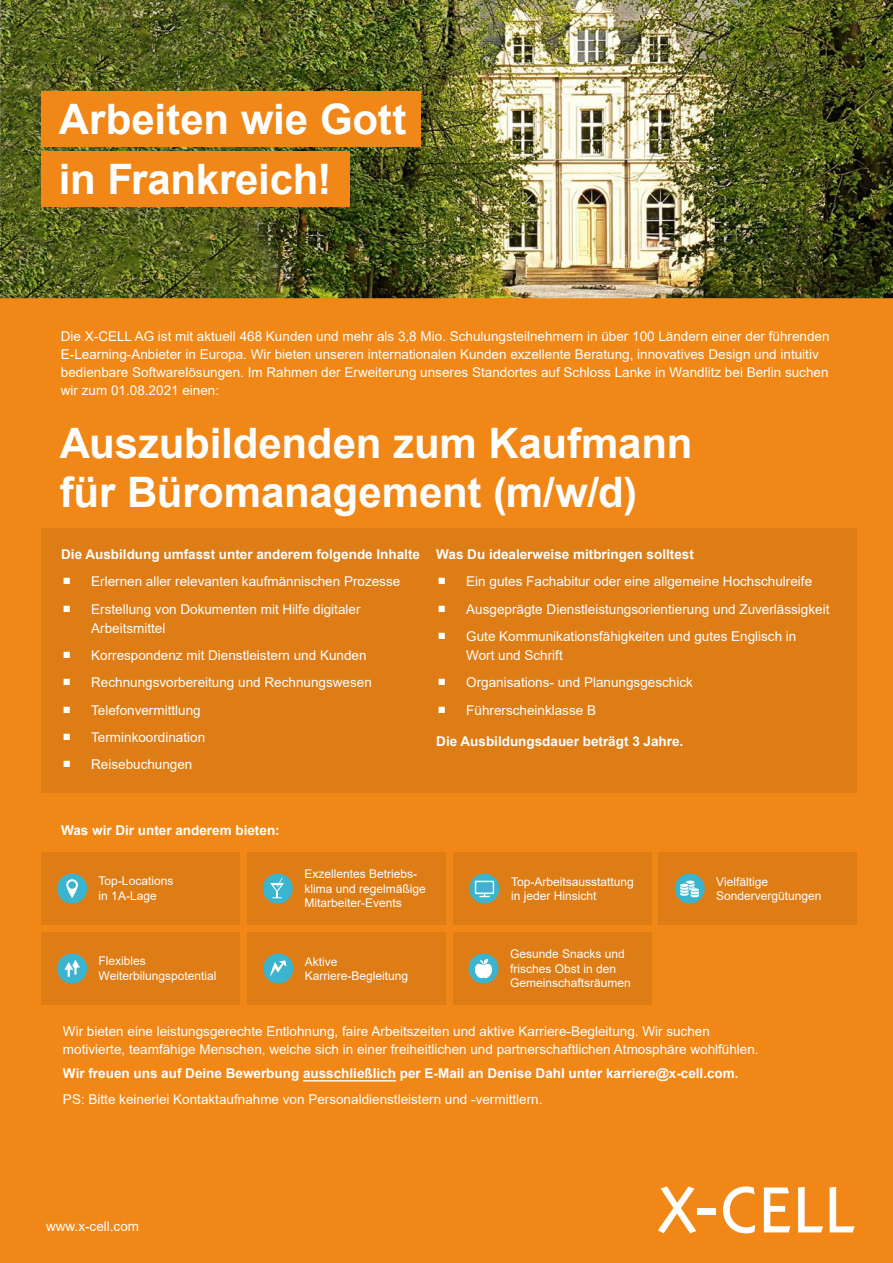
<style>
.page{position:relative;width:893px;height:1263px;background:#fff}
.page>*{position:absolute;margin:0;border:0;box-sizing:border-box;transform-origin:0 0}
.t1{font:700 42px/48px "Arial";letter-spacing:-.005em;color:#fff}
.t2{font:13.5px/18px "Arial";color:#fff}
.t3{font:700 13.5px/25.7px "Arial";color:#fff}
.Absatzformat_1{font:12px/14.4px "Arial";color:#fff}
.s1{font-weight:400}
</style>
<div class="page">
<div style="left:0;top:298px;width:893px;height:965px;background:#f18717"></div>
<svg style="left:658px;top:1186px;width:38px;height:47px"></svg>
<svg style="left:723px;top:1186px;width:32px;height:47px"></svg>
<svg style="left:764px;top:1187px;width:26px;height:45px"></svg>
<svg style="left:798px;top:1187px;width:25px;height:45px"></svg>
<svg style="left:830px;top:1187px;width:25px;height:45px"></svg>
<div style="left:697px;top:1208px;width:18px;height:6px;background:#fff"></div>
<div style="left:42px;top:528px;width:815px;height:265px;background:#de7c15"></div>
<img style="left:0;top:0;width:893px;height:298px">
<div style="left:42px;top:91px;width:379px;height:56px;background:#f18717"></div>
<div style="left:42px;top:152px;width:308px;height:55px;background:#f18717"></div>
<div style="left:659px;top:852px;width:198px;height:73px;background:#de7c15"></div>
<div style="left:453px;top:932px;width:198px;height:73px;background:#de7c15"></div>
<div style="left:675px;top:873px;width:30px;height:30px;background:#3ab4cf;border-radius:50%"></div>
<svg style="left:680px;top:880px;width:19px;height:17px"></svg>
<div style="left:468px;top:953px;width:30px;height:30px;background:#3ab4cf;border-radius:50%"></div>
<svg style="left:474px;top:959px;width:18px;height:20px"></svg>
<div style="left:247px;top:852px;width:198px;height:73px;background:#de7c15"></div>
<div style="left:263px;top:873px;width:30px;height:30px;background:#3ab4cf;border-radius:50%"></div>
<svg style="left:270px;top:878px;width:14px;height:20px"></svg>
<div style="left:247px;top:932px;width:198px;height:73px;background:#de7c15"></div>
<div style="left:453px;top:852px;width:198px;height:73px;background:#de7c15"></div>
<svg style="left:469px;top:873px;width:30px;height:30px"></svg>
<svg style="left:475px;top:881px;width:19px;height:13px"></svg>
<svg style="left:479px;top:892px;width:11px;height:5px"></svg>
<div style="left:476px;top:882px;width:17px;height:10px;background:#3ab4cf"></div>
<div style="left:263px;top:953px;width:30px;height:30px;background:#3ab4cf;border-radius:50%"></div>
<svg style="left:270px;top:960px;width:16px;height:16px"></svg>
<div style="left:42px;top:852px;width:198px;height:73px;background:#de7c15"></div>
<div style="left:42px;top:932px;width:198px;height:73px;background:#de7c15"></div>
<div style="left:57px;top:873px;width:30px;height:30px;background:#3ab4cf;border-radius:50%"></div>
<div style="left:57px;top:953px;width:30px;height:30px;background:#3ab4cf;border-radius:50%"></div>
<svg style="left:66px;top:879px;width:12px;height:19px"></svg>
<svg style="left:64px;top:960px;width:16px;height:17px"></svg>
<hr style="left:303px;top:1080px;width:93px;height:1px;background:#fff">
<p class="t1" style="left:59px;top:96px;width:349px">Arbeiten wie Gott</p>
<p class="t1" style="left:59px;top:156px;width:274px">in Frankreich!</p>
<p class="t2" style="left:61px;top:327px;width:770px">Die X-CELL AG ist mit aktuell 468 Kunden und mehr als 3,8 Mio. Schulungsteilnehmern in über 100 Ländern einer der führenden E-Learning-Anbieter in Europa. Wir bieten unseren internationalen Kunden exzellente Beratung, innovatives Design und intuitiv bedienbare Softwarelösungen. Im Rahmen der Erweiterung unseres Standortes auf Schloss Lanke in Wandlitz bei Berlin suchen wir zum 01.08.2021 einen:</p>
<p class="t1" style="left:60px;top:420px;width:634px">Auszubildenden zum Kaufmann für Büromanagement (m/w/d)</p>
<p class="t3" style="left:436px;top:542px;width:259px">Was Du idealerweise mitbringen solltest</p>
<p class="t2" style="left:438px;top:573px;width:376px">■ Ein gutes Fachabitur oder eine allgemeine Hochschulreife</p>
<p class="t2" style="left:438px;top:600px;width:393px">■ Ausgeprägte Dienstleistungsorientierung und Zuverlässigkeit</p>
<p class="t2" style="left:466px;top:626px;width:332px;line-height:19.5px;text-indent:-28px">■ Gute Kommunikationsfähigkeiten und gutes Englisch in<br>Wort und Schrift</p>
<p class="t2" style="left:438px;top:673px;width:257px">■ Organisations- und Planungsgeschick</p>
<p class="t2" style="left:438px;top:701px;width:160px">■ Führerscheinklasse B</p>
<p class="t3" style="left:436px;top:729px;width:249px">Die Ausbildungsdauer beträgt 3 Jahre.</p>
<p class="t3" style="left:61px;top:542px;width:360px">Die Ausbildung umfasst unter anderem folgende Inhalte</p>
<p class="t2" style="left:63px;top:573px;width:339px">■ Erlernen aller relevanten kaufmännischen Prozesse</p>
<p class="t2" style="left:91px;top:599px;width:271px;line-height:19.5px;text-indent:-28px">■ Erstellung von Dokumenten mit Hilfe digitaler<br>Arbeitsmittel</p>
<p class="t2" style="left:63px;top:646px;width:305px">■ Korrespondenz mit Dienstleistern und Kunden</p>
<p class="t2" style="left:63px;top:673px;width:311px">■ Rechnungsvorbereitung und Rechnungswesen</p>
<p class="t2" style="left:63px;top:701px;width:140px">■ Telefonvermittlung</p>
<p class="t2" style="left:63px;top:728px;width:144px">■ Terminkoordination</p>
<p class="t2" style="left:63px;top:755px;width:131px">■ Reisebuchungen</p>
<p class="t3" style="left:61px;top:817px;width:220px">Was wir Dir unter anderem bieten:</p>
<p class="Absatzformat_1" style="left:99px;top:874px;width:76px">Top-Locations in 1A-Lage</p>
<p class="Absatzformat_1" style="left:99px;top:954px;width:119px">Flexibles<br>Weiterbilungspotential</p>
<p class="Absatzformat_1" style="left:304px;top:867px;width:123px">Exzellentes Betriebs&shy;klima und regelmäßige<br>Mitarbeiter-Events</p>
<p class="Absatzformat_1" style="left:305px;top:954px;width:105px">Aktive<br>Karriere-Begleitung</p>
<p class="Absatzformat_1" style="left:511px;top:874px;width:124px">Top-Arbeitsausstattung in jeder Hinsicht</p>
<p class="Absatzformat_1" style="left:510px;top:947px;width:116px">Gesunde Snacks und</p>
<p class="Absatzformat_1" style="left:510px;top:961px;width:122px">frisches Obst in den<br>Gemeinschaftsräumen</p>
<p class="Absatzformat_1" style="left:716px;top:874px;width:107px">Vielfältige<br>Sondervergütungen</p>
<p class="t2" style="left:63px;top:1022px;width:697px">Wir bieten eine leistungsgerechte Entlohnung, faire Arbeitszeiten und aktive Karriere-Begleitung. Wir suchen motivierte, teamfähige Menschen, welche sich in einer freiheitlichen und partnerschaftlichen Atmosphäre wohlfühlen.</p>
<p class="t3" style="left:63px;top:1061px;width:677px">Wir freuen uns auf Deine Bewerbung ausschließlich per E-Mail an Denise Dahl unter karriere@x-cell.com.<br><span class="s1">PS: Bitte keinerlei Kontaktaufnahme von Personaldienstleistern und -vermittlern.</span></p>
<p class="t2" style="left:46px;top:1217px;width:95px">www.x-cell.com</p>
</div>
